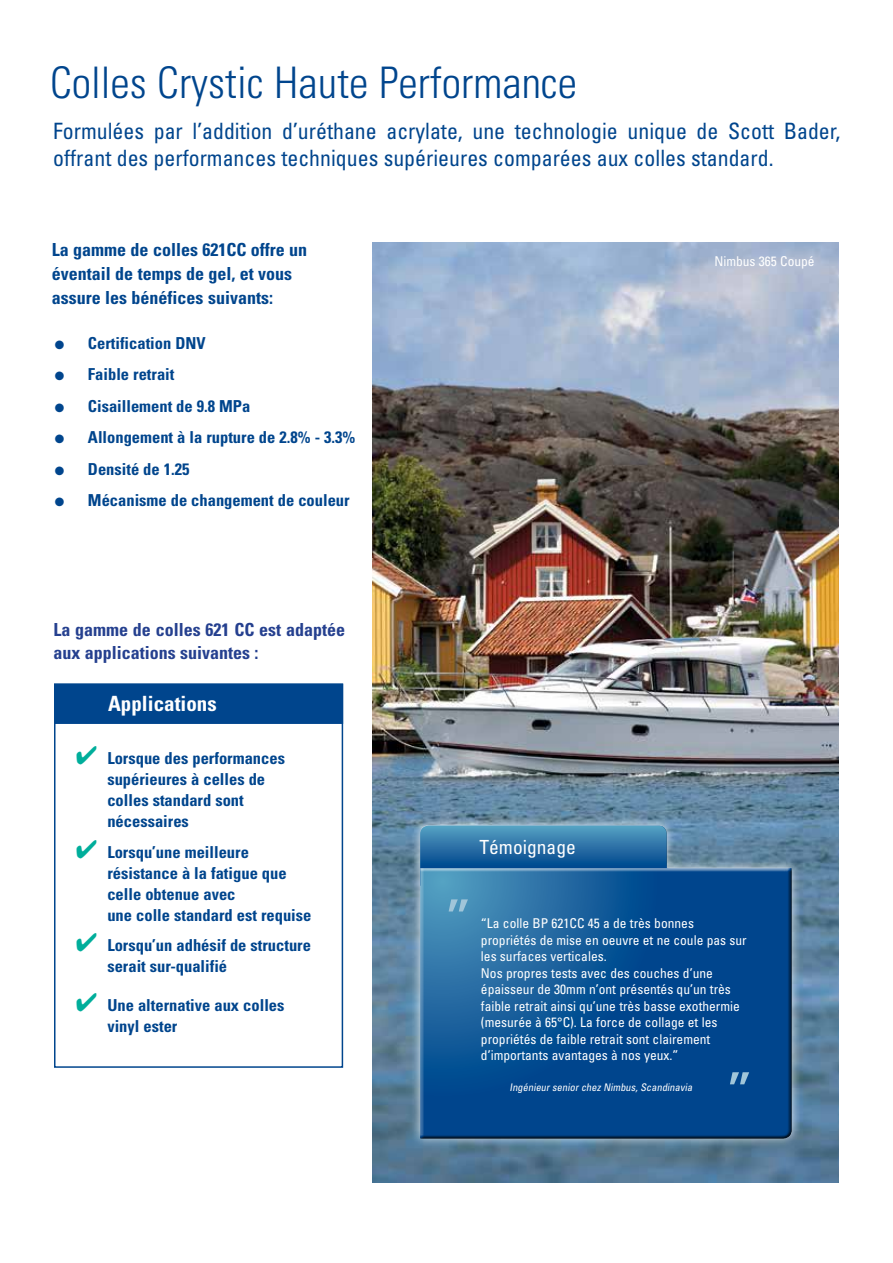
<style>
.page{position:relative;width:893px;height:1263px;background:#fff}
.page>*{position:absolute;margin:0;border:0;box-sizing:border-box;transform-origin:0 0}
.t1{font:300 condensed 43.5px "Univers";color:#00458d}
.t2{font:condensed 22.5px/27px "Univers";color:#00458d}
.t3{font:700 condensed 21px "Univers";color:#fff}
.t4{font:condensed 19.5px "Univers";color:#fff}
.t5{font:700 condensed 18px/24px "Univers";color:#00458d}
.t6{font:700 condensed 18px/22.5px "Univers";color:#25408f}
.t7{font:700 condensed 16.5px/21px "Univers";color:#00458d}
.t8{font:condensed 13.5px/16.5px "Univers";color:#fff}
.t9{font:italic condensed 10.5px "Univers";color:#fff}
.s1{color:#00ae9b}
</style>
<div class="page">
<img style="left:373px;top:242px;width:466px;height:940px">
<div style="left:54px;top:684px;width:289px;height:384px;border:2px solid #00458d"></div>
<div style="left:54px;top:684px;width:289px;height:40px;background:#00458d;border:2px solid #00458d"></div>
<div style="left:410px;top:815px;width:391px;height:333px;background:#fff;opacity:.75"></div>
<div style="left:418px;top:826px;width:375px;height:313px;background:#000;opacity:.75"></div>
<svg style="left:420px;top:826px;width:247px;height:39px;background:#2d75a9"></svg>
<div style="left:417px;top:867px;width:376px;height:272px;background:#000;opacity:.75"></div>
<svg style="left:449px;top:899px;width:19px;height:12px"></svg>
<svg style="left:730px;top:1072px;width:19px;height:12px"></svg>
<h1 class="t1" style="left:50px;top:57px;width:529px">Colles Crystic Haute Performance</h1>
<h2 class="t2" style="left:53px;top:117px;width:789px">Formulées par l’addition d’uréthane acrylate, une technologie unique de Scott Bader, offrant des performances techniques supérieures comparées aux colles standard.</h2>
<p class="t5" style="left:52px;top:238px;width:257px">La gamme de colles 621CC offre un éventail de temps de gel, et vous assure les bénéfices suivants:</p>
<p class="t7" style="left:55px;top:332px;width:152px">● Certification DNV</p>
<p class="t7" style="left:55px;top:364px;width:121px">● Faible retrait</p>
<p class="t7" style="left:55px;top:395px;width:197px">● Cisaillement de 9.8 MPa</p>
<p class="t7" style="left:55px;top:427px;width:302px">● Allongement à la rupture de 2.8% - 3.3%</p>
<p class="t7" style="left:55px;top:458px;width:136px">● Densité de 1.25</p>
<p class="t7" style="left:55px;top:490px;width:296px">● Mécanisme de changement de couleur</p>
<p class="t6" style="left:53px;top:618px;width:293px">La gamme de colles 621 CC est adaptée aux applications suivantes :</p>
<p class="t3" style="left:108px;top:690px;width:110px">Applications</p>
<p class="t7" style="left:107px;top:747px;width:179px;text-indent:-31px"><span class="s1">✔</span> Lorsque des performances supérieures à celles de colles standard sont nécessaires</p>
<p class="t7" style="left:107px;top:841px;width:206px;text-indent:-31px"><span class="s1">✔</span> Lorsqu’une meilleure résistance à la fatigue que celle obtenue avec<br>une colle standard est requise</p>
<p class="t7" style="left:107px;top:934px;width:205px;text-indent:-31px"><span class="s1">✔</span> Lorsqu’un adhésif de structure serait sur-qualifié</p>
<p class="t7" style="left:107px;top:995px;width:179px;text-indent:-31px"><span class="s1">✔</span> Une alternative aux colles vinyl ester</p>
<p class="t8" style="left:714px;top:253px;width:102px">Nimbus 365 Coupé</p>
<p class="t4" style="left:479px;top:835px;width:98px">Témoignage</p>
<p class="t8" style="left:481px;top:915px;width:267px">“La colle BP 621CC 45 a de très bonnes propriétés de mise en oeuvre et ne coule pas sur les surfaces verticales.<br>Nos propres tests avec des couches d’une épaisseur de 30mm n’ont présentés qu’un très faible retrait ainsi qu’une très basse exothermie (mesurée à 65°C). La force de collage et les propriétés de faible retrait sont clairement d’importants avantages à nos yeux.”</p>
<p class="t9" style="left:509px;top:1080px;width:186px">Ingénieurseniorchez Nimbus,Scandinavia</p>
</div>
